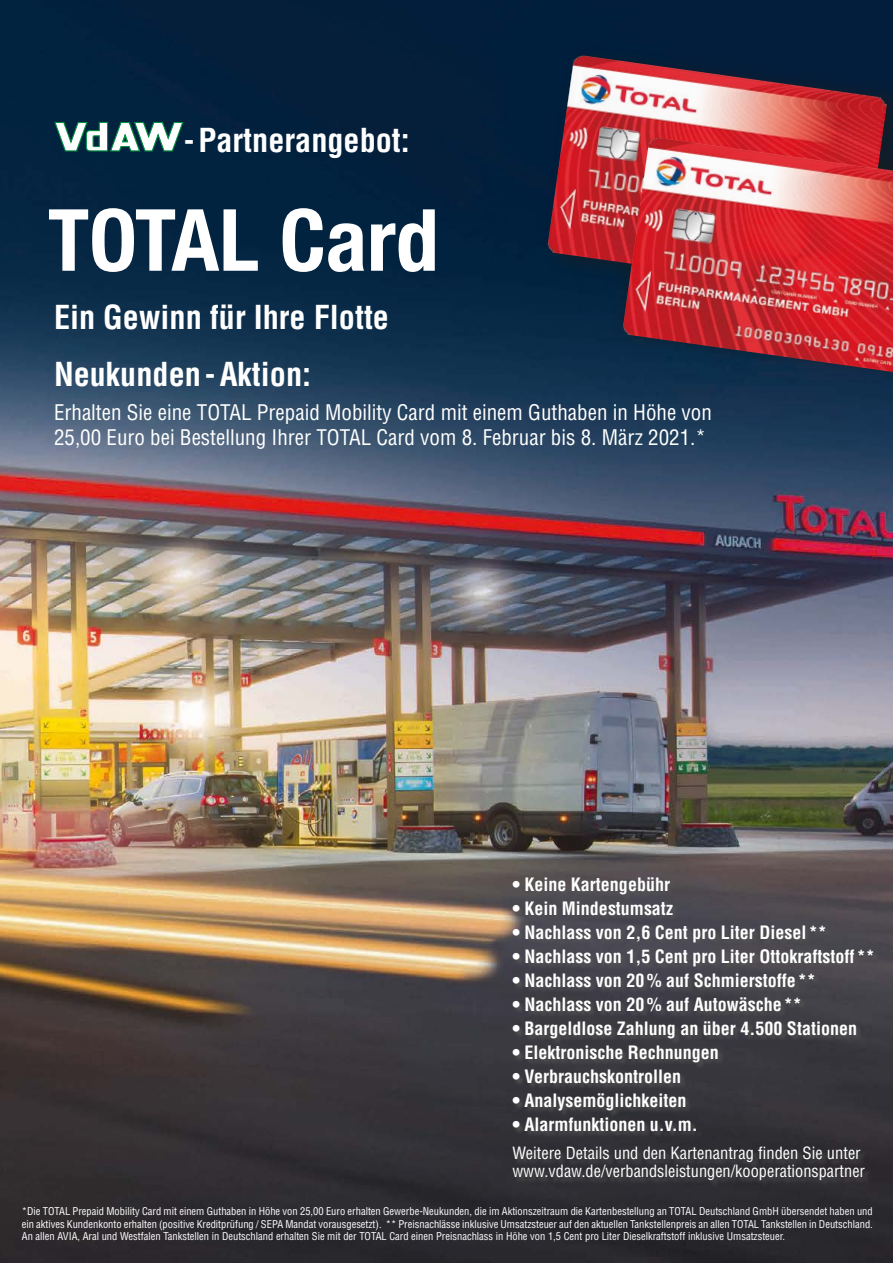
<style>
.page{position:relative;width:893px;height:1263px;background:#fff}
.page>*{position:absolute;margin:0;border:0;box-sizing:border-box;transform-origin:0 0}
.t1{font:700 condensed 85.95px "Helvetica Neue LT";color:#fff}
.t2{font:700 condensed 33.75px "Helvetica Neue LT";color:#fff}
.t3{font:700 condensed 32.25px "Helvetica";color:#fff}
.t4{font:condensed 21px/25.2px "Helvetica";color:#fff}
.t5{font:700 condensed 18px "Helvetica";color:#fff}
.t6{font:condensed 16.5px/18px "Helvetica";color:#fff}
.t7{font:condensed 10.5px/12.6px "Helvetica";color:#fff;text-align:justify}
</style>
<div class="page">
<img style="left:0;top:0;width:893px;height:1263px">
<div style="left:543px;top:45px;width:350px;height:266px;background:#031e3c"></div>
<div style="left:611px;top:120px;width:282px;height:266px;background:#0e2e4c"></div>
<div style="left:512px;top:877px;width:368px;height:310px;background:#575756;opacity:.75"></div>
<img style="left:547px;top:55px;width:341px;height:241px">
<img style="left:622px;top:136px;width:271px;height:236px">
<svg style="left:53px;top:121px;width:131px;height:31px"></svg>
<h3 class="t3" style="left:184px;top:120px;width:228px">-Partnerangebot:</h3>
<h1 class="t1" style="left:48px;top:188px;width:392px">TOTAL Card</h1>
<h3 class="t3" style="left:54px;top:298px;width:337px">Ein Gewinn für Ihre Flotte</h3>
<h2 class="t2" style="left:56px;top:295px;width:518px">Die goldene Lösung für Ihren Fuhrpark</h2>
<h3 class="t3" style="left:54px;top:355px;width:259px">Neukunden-Aktion:</h3>
<h3 class="t4" style="left:54px;top:399px;width:659px">Erhalten Sie eine TOTAL Prepaid Mobility Card mit einem Guthaben in Höhe von<br>25,00 Euro bei Bestellung Ihrer TOTAL Card vom 8. Februar bis 8. März 2021.*</h3>
<h3 class="t5" style="left:512px;top:873px;width:159px">• Keine Kartengebühr</h3>
<h3 class="t5" style="left:512px;top:897px;width:162px">• Kein Mindestumsatz</h3>
<h3 class="t5" style="left:512px;top:921px;width:316px">• Nachlass von 2,6 Cent pro Liter Diesel **</h3>
<h3 class="t5" style="left:512px;top:945px;width:364px">• Nachlass von 1,5 Cent pro Liter Ottokraftstoff **</h3>
<h3 class="t5" style="left:512px;top:969px;width:305px">• Nachlass von 20% auf Schmierstoffe**</h3>
<h3 class="t5" style="left:512px;top:993px;width:291px">• Nachlass von 20% auf Autowäsche**</h3>
<h3 class="t5" style="left:512px;top:1017px;width:346px">• Bargeldlose Zahlung an über 4.500 Stationen</h3>
<h3 class="t5" style="left:512px;top:1041px;width:208px">• Elektronische Rechnungen</h3>
<h3 class="t5" style="left:512px;top:1065px;width:170px">• Verbrauchskontrollen</h3>
<h3 class="t5" style="left:512px;top:1089px;width:176px">• Analysemöglichkeiten</h3>
<h3 class="t5" style="left:512px;top:1113px;width:187px">• Alarmfunktionen u.v.m.</h3>
<h3 class="t6" style="left:512px;top:1144px;width:354px">Weitere Details und den Kartenantrag finden Sie unter www.vdaw.de/verbandsleistungen/kooperationspartner</h3>
<p class="t7" style="left:22px;top:1205px;width:852px">*Die TOTAL Prepaid Mobility Card mit einem Guthaben in Höhe von 25,00 Euro erhalten Gewerbe-Neukunden, die im Aktionszeitraum die Kartenbestellung an TOTAL Deutschland GmbH übersendet haben und ein aktives Kundenkonto erhalten (positive Kreditprüfung / SEPA Mandat vorausgesetzt). ** Preisnachlässe inklusive Umsatzsteuer auf den aktuellen Tankstellenpreis an allen TOTAL Tankstellen in Deutschland.<br>An allen AVIA, Aral und Westfalen Tankstellen in Deutschland erhalten Sie mit der TOTAL Card einen Preisnachlass in Höhe von 1,5 Cent pro Liter Dieselkraftstoff inklusive Umsatzsteuer.</p>
</div>
